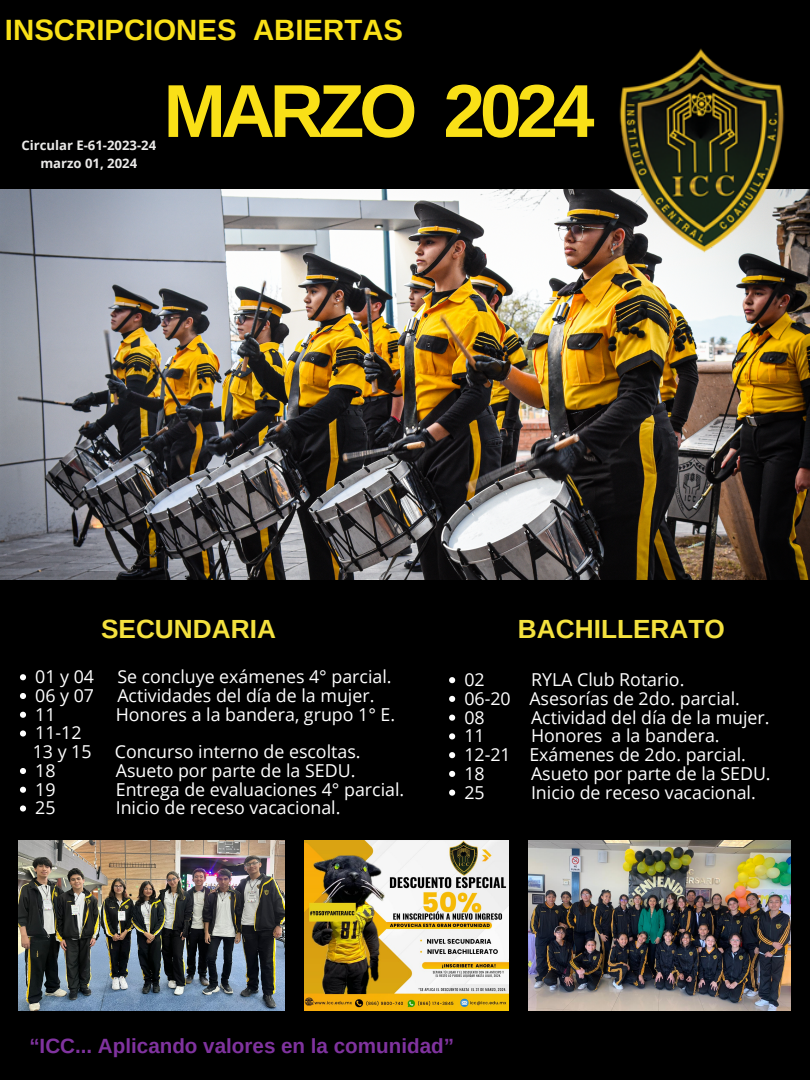
<style>
.page{position:relative;width:810px;height:1080px;background:#000}
.page>*{position:absolute;margin:0;border:0;box-sizing:border-box;transform-origin:0 0}
.t1{font:700 75px "Arimo";letter-spacing:-.07em;color:#f9e017}
.t2{font:700 29.38px "Arimo";color:#f9e017}
.t3{font:700 26.25px "Arimo";color:#f4e13e}
.t4{font:700 20.62px "Arimo";color:#80339f}
.t5{font:17.81px "Open Sans";color:#fff}
.t6{font:700 13.12px "Open Sans";color:#ebeae9}
</style>
<div class="page">
<img style="left:0;top:190px;width:810px;height:389px">
<img style="left:615px;top:48px;width:172px;height:208px">
<img style="left:19px;top:840px;width:265px;height:171px">
<img style="left:304px;top:840px;width:204px;height:171px">
<img style="left:528px;top:840px;width:263px;height:171px">
<svg style="left:449px;top:677px;width:6px;height:6px"></svg>
<svg style="left:449px;top:696px;width:6px;height:6px"></svg>
<svg style="left:449px;top:715px;width:6px;height:6px"></svg>
<svg style="left:449px;top:733px;width:6px;height:6px"></svg>
<svg style="left:449px;top:752px;width:6px;height:6px"></svg>
<svg style="left:449px;top:771px;width:6px;height:6px"></svg>
<svg style="left:449px;top:790px;width:6px;height:6px"></svg>
<svg style="left:20px;top:674px;width:6px;height:6px"></svg>
<svg style="left:20px;top:693px;width:6px;height:6px"></svg>
<svg style="left:20px;top:712px;width:6px;height:6px"></svg>
<svg style="left:20px;top:730px;width:6px;height:7px"></svg>
<svg style="left:20px;top:768px;width:6px;height:6px"></svg>
<svg style="left:20px;top:787px;width:6px;height:6px"></svg>
<svg style="left:20px;top:805px;width:6px;height:7px"></svg>
<p class="t2" style="left:5px;top:13px;width:400px">INSCRIPCIONES ABIERTAS</p>
<p class="t6" style="left:21px;top:136px;width:136px">Circular E-61-2023-24</p>
<p class="t6" style="left:40px;top:154px;width:98px">marzo 01, 2024</p>
<h3 class="t1" style="left:164px;top:69px;width:432px">MARZO 2024</h3>
<p class="t3" style="left:101px;top:614px;width:176px">SECUNDARIA</p>
<p class="t3" style="left:518px;top:614px;width:208px">BACHILLERATO</p>
<p class="t5" style="left:35px;top:664px;width:60px">01 y 04</p>
<p class="t5" style="left:117px;top:664px;width:276px">Se concluye exámenes 4° parcial.</p>
<p class="t5" style="left:35px;top:683px;width:60px">06 y 07</p>
<p class="t5" style="left:117px;top:683px;width:259px">Actividades del día de la mujer.</p>
<p class="t5" style="left:35px;top:702px;width:22px">11</p>
<p class="t5" style="left:116px;top:702px;width:281px">Honores a la bandera, grupo 1° E.</p>
<p class="t5" style="left:35px;top:720px;width:48px">11-12</p>
<p class="t5" style="left:33px;top:739px;width:60px">13 y 15</p>
<p class="t5" style="left:115px;top:739px;width:247px">Concurso interno de escoltas.</p>
<p class="t5" style="left:35px;top:758px;width:22px">18</p>
<p class="t5" style="left:116px;top:758px;width:241px">Asueto por parte de la SEDU.</p>
<p class="t5" style="left:35px;top:777px;width:22px">19</p>
<p class="t5" style="left:116px;top:777px;width:290px">Entrega de evaluaciones 4° parcial.</p>
<h4 class="t5" style="left:35px;top:795px;width:22px">25</h4>
<h4 class="t5" style="left:116px;top:795px;width:226px">Inicio de receso vacacional.</h4>
<h3 class="t5" style="left:464px;top:667px;width:22px">02</h3>
<h3 class="t5" style="left:531px;top:667px;width:155px">RYLA Club Rotario.</h3>
<p class="t5" style="left:464px;top:686px;width:277px">06-20 Asesorías de 2do. parcial.</p>
<p class="t5" style="left:464px;top:704px;width:22px">08</p>
<p class="t5" style="left:531px;top:704px;width:240px">Actividad del día de la mujer.</p>
<p class="t5" style="left:464px;top:723px;width:22px">11</p>
<p class="t5" style="left:531px;top:723px;width:190px">Honores a la bandera.</p>
<p class="t5" style="left:464px;top:742px;width:283px">12-21 Exámenes de 2do. parcial.</p>
<h5 class="t5" style="left:464px;top:761px;width:22px">18</h5>
<h5 class="t5" style="left:531px;top:761px;width:241px">Asueto por parte de la SEDU.</h5>
<p class="t5" style="left:464px;top:779px;width:22px">25</p>
<p class="t5" style="left:531px;top:779px;width:226px">Inicio de receso vacacional.</p>
<p class="t4" style="left:29px;top:1034px;width:426px">“ICC... Aplicando valores en la comunidad”</p>
</div>
